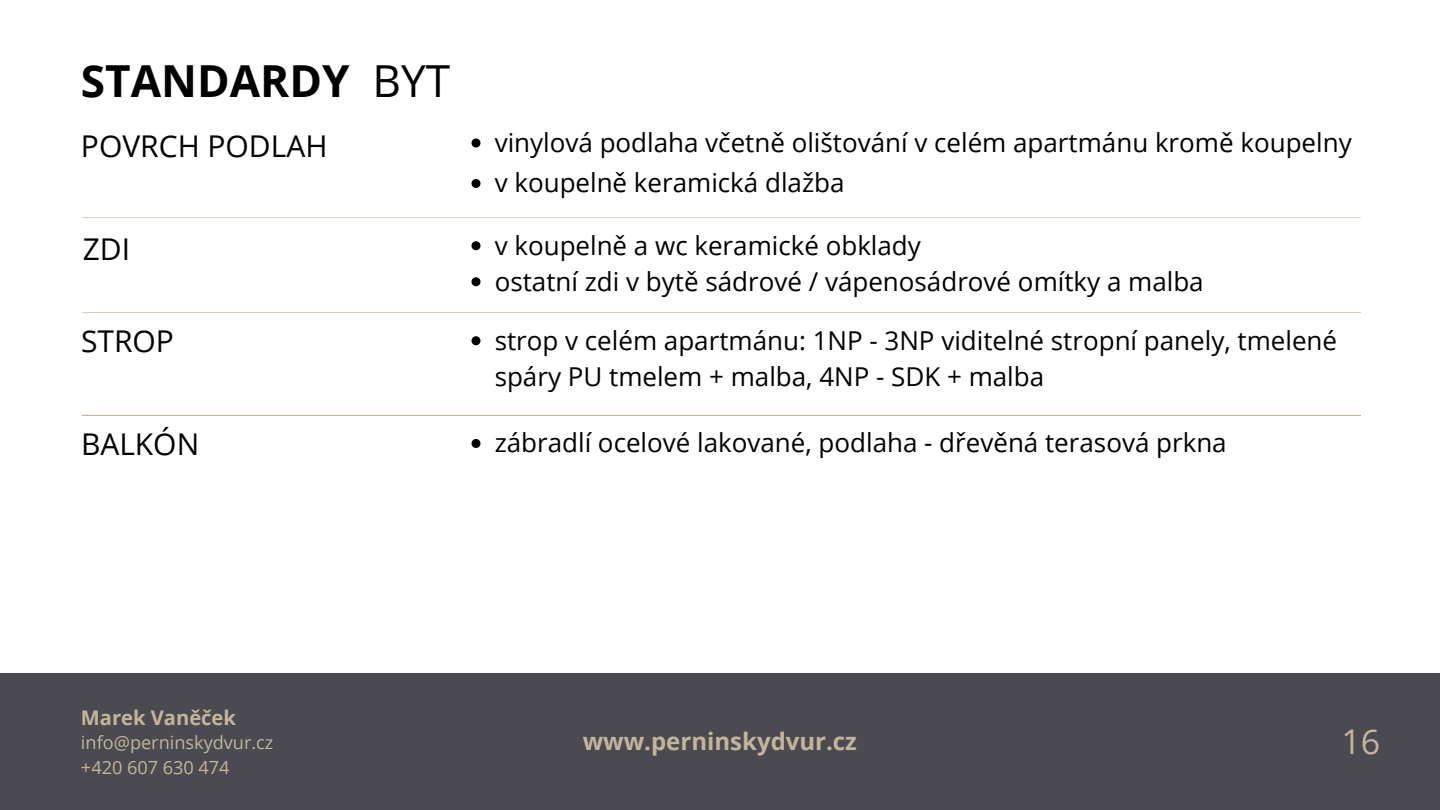
<style>
.page{position:relative;width:1440px;height:810px;background:#fff}
.page>*{position:absolute;margin:0;border:0;box-sizing:border-box;transform-origin:0 0}
.t1{font:700 44.2px "Open Sans";color:#000}
.t2{font:34px "Open Sans";color:#c3b59b}
.t3{font:30px "Open Sans";color:#000}
.t4{font:26px/36px "Open Sans";color:#000}
.t5{font:700 24px "Open Sans";color:#c3b59b}
.t6{font:700 20.2px "Open Sans";color:#c3b59b}
.t7{font:18.1px "Open Sans";color:#c3b59b}
.s1{font-weight:400}
</style>
<div class="page">
<svg style="left:471px;top:138px;width:9px;height:9px"></svg>
<svg style="left:471px;top:179px;width:9px;height:9px"></svg>
<svg style="left:471px;top:241px;width:9px;height:9px"></svg>
<svg style="left:471px;top:277px;width:9px;height:9px"></svg>
<svg style="left:471px;top:336px;width:9px;height:9px"></svg>
<svg style="left:471px;top:439px;width:9px;height:9px"></svg>
<div style="left:0;top:673px;width:1440px;height:137px;background:#4a4a50"></div>
<svg style="left:83px;top:217px;width:1278px;height:1px"></svg>
<svg style="left:83px;top:312px;width:1278px;height:1px"></svg>
<svg style="left:83px;top:414px;width:1278px;height:1px"></svg>
<p class="t1" style="left:81px;top:50px;width:371px">STANDARDY <span class="s1">BYT</span></p>
<p class="t3" style="left:81px;top:125px;width:248px">POVRCH PODLAH</p>
<p class="t4" style="left:495px;top:124px;width:859px">vinylová podlaha včetně olištování v celém apartmánu kromě koupelny</p>
<p class="t4" style="left:495px;top:164px;width:351px">v koupelně keramická dlažba</p>
<p class="t3" style="left:83px;top:228px;width:49px">ZDI</p>
<p class="t4" style="left:495px;top:227px;width:428px">v koupelně a wc keramické obklady</p>
<p class="t4" style="left:495px;top:263px;width:711px">ostatní zdi v bytě sádrové / vápenosádrové omítky a malba</p>
<p class="t3" style="left:81px;top:320px;width:94px">STROP</p>
<p class="t4" style="left:495px;top:322px;width:844px">strop v celém apartmánu: 1NP - 3NP viditelné stropní panely, tmelené spáry PU tmelem + malba, 4NP - SDK + malba</p>
<p class="t3" style="left:81px;top:423px;width:120px">BALKÓN</p>
<p class="t4" style="left:495px;top:424px;width:734px">zábradlí ocelové lakované, podlaha - dřevěná terasová prkna</p>
<p class="t6" style="left:81px;top:703px;width:157px">Marek Vaněček</p>
<p class="t7" style="left:81px;top:730px;width:194px">info@perninskydvur.cz</p>
<p class="t7" style="left:81px;top:755px;width:150px">+420 607 630 474</p>
<p class="t5" style="left:583px;top:724px;width:276px">www.perninskydvur.cz</p>
<p class="t2" style="left:1341px;top:718px;width:40px">16</p>
</div>
